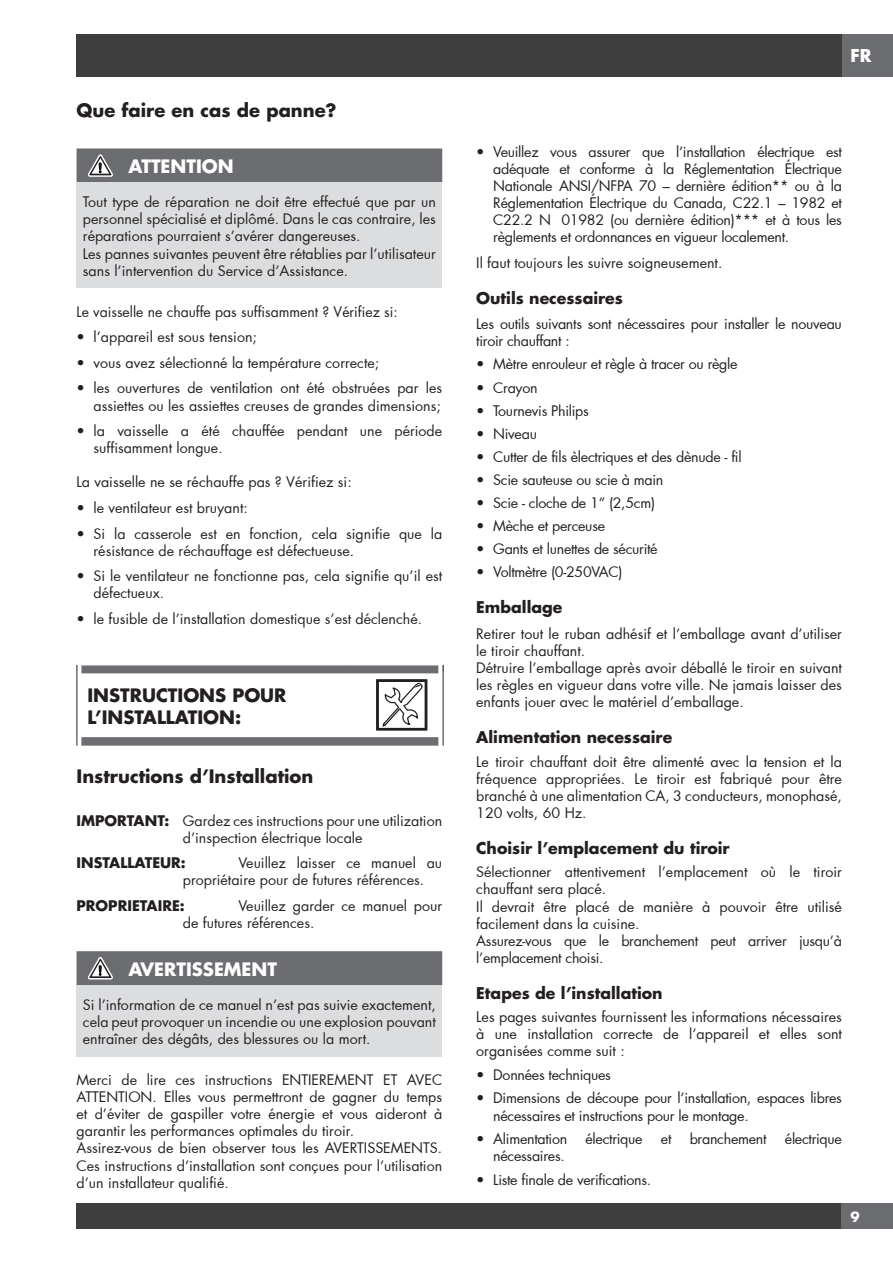
<style>
.page{position:relative;width:893px;height:1263px;background:#fff}
.page>*{position:absolute;margin:0;border:0;box-sizing:border-box;transform-origin:0 0}
.t1{font:700 18px/21.6px "Futura Std";color:#231f20}
.t2{font:700 18px "Futura Std";color:#fff}
.t3{font:700 17.25px "Futura Std";color:#fff}
.t4{font:700 15.75px "Futura Std";color:#231f20}
.t5{font:14.25px/17.1px "Futura";color:#231f20}
.t6{font:14.25px/17.1px "Futura";letter-spacing:-.02em;color:#231f20}
.t7{font:700 14.25px "Futura Std";color:#231f20}
.t8{font:700 13.5px "Futura Std";color:#fff}
.s1{font-family:"Futura Std";font-weight:700}
.s2{font-family:"Arial";font-size:12px}
</style>
<div class="page">
<div style="left:77px;top:34px;width:765px;height:43px;background:#3e3e3f"></div>
<div style="left:842px;top:34px;width:51px;height:43px;background:#6c6d70"></div>
<div style="left:77px;top:1203px;width:765px;height:26px;background:#3e3e3f"></div>
<div style="left:842px;top:1203px;width:51px;height:26px;background:#6c6d70"></div>
<div style="left:77px;top:183px;width:365px;height:105px;background:#dcdddf"></div>
<div style="left:77px;top:149px;width:365px;height:34px;background:#6c6d70"></div>
<svg style="left:77px;top:665px;width:367px;height:81px"></svg>
<div style="left:77px;top:985px;width:365px;height:72px;background:#dcdddf"></div>
<div style="left:77px;top:951px;width:365px;height:34px;background:#6c6d70"></div>
<p class="t1" style="left:77px;top:99px;width:261px">Que faire en cas de panne?</p>
<p class="t2" style="left:128px;top:154px;width:107px">ATTENTION</p>
<p class="t5" style="left:83px;top:193px;width:354px">Tout type de réparation ne doit être effectué que par un personnel spécialisé et diplômé. Dans le cas contraire, les réparations pourraient s’avérer dangereuses.<br>Les pannes suivantes peuvent être rétablies par l’utilisateur sans l’intervention du Service d’Assistance.</p>
<p class="t5" style="left:77px;top:303px;width:323px">Le vaisselle ne chauffe pas suffisamment ? Vérifiez si:</p>
<p class="t5" style="left:77px;top:328px;width:182px">• l’appareil est sous tension;</p>
<p class="t5" style="left:77px;top:354px;width:304px">• vous avez sélectionné la température correcte;</p>
<p class="t5" style="left:77px;top:379px;width:367px;text-align:right">• les ouvertures de ventilation ont été obstruées par les assiettes ou les assiettes creuses de grandes dimensions;</p>
<p class="t5" style="left:94px;top:422px;width:350px;text-indent:-17px">• la vaisselle a été chauffée pendant une période suffisamment longue.</p>
<p class="t5" style="left:77px;top:473px;width:277px">La vaisselle ne se réchauffe pas ? Vérifiez si:</p>
<p class="t5" style="left:77px;top:499px;width:173px">• le ventilateur est bruyant:</p>
<p class="t5" style="left:94px;top:525px;width:350px;text-indent:-17px">• Si la casserole est en fonction, cela signifie que la résistance de réchauffage est défectueuse.</p>
<p class="t5" style="left:94px;top:567px;width:350px;text-indent:-17px">• Si le ventilateur ne fonctionne pas, cela signifie qu’il est défectueux.</p>
<p class="t5" style="left:77px;top:610px;width:347px">• le fusible de l’installation domestique s’est déclenché.</p>
<p class="t1" style="left:87px;top:684px;width:201px">INSTRUCTIONS POUR<br>L’INSTALLATION:</p>
<p class="t1" style="left:77px;top:765px;width:238px">Instructions d’Installation</p>
<p class="t5" style="left:183px;top:811px;width:261px;text-indent:-106px"><span class="s1">IMPORTANT:</span> Gardez ces instructions pour une utilization d’inspection électrique locale</p>
<p class="t7" style="left:77px;top:853px;width:111px">INSTALLATEUR:</p>
<p class="t5" style="left:183px;top:854px;width:261px;text-indent:56px">Veuillez laisser ce manuel au propriétaire pour de futures références.</p>
<p class="t7" style="left:77px;top:896px;width:110px">PROPRIETAIRE:</p>
<p class="t5" style="left:183px;top:897px;width:261px;text-indent:56px">Veuillez garder ce manuel pour de futures références.</p>
<p class="t2" style="left:128px;top:957px;width:150px">AVERTISSEMENT</p>
<p class="t5" style="left:83px;top:996px;width:354px;text-align:justify">Si l’information de ce manuel n’est pas suivie exactement, cela peut provoquer un incendie ou une explosion pouvant entraîner des dégâts, des blessures ou la mort.</p>
<p class="t5" style="left:77px;top:1071px;width:367px">Merci de lire ces instructions ENTIEREMENT ET AVEC ATTENTION. Elles vous permettront de gagner du temps et d’éviter de gaspiller votre énergie et vous aideront à garantir les performances optimales du tiroir.<br>Assirez-vous de bien observer tous les AVERTISSEMENTS.<br>Ces instructions d’installation sont con<span class="s2">Ç</span>ues pour l’utilisation d’un installateur qualifié.</p>
<p class="t3" style="left:850px;top:44px;width:23px">FR</p>
<p class="t5" style="left:493px;top:143px;width:350px;text-align:justify;text-indent:-17px">• Veuillez vous assurer que l’installation électrique est adéquate et conforme à la Réglementation Électrique Nationale ANSI/NFPA 70 – dernière édition** ou à la Réglementation Électrique du Canada, C22.1 – 1982 et C22.2 N° 01982 (ou dernière édition)*** et à tous les règlements et ordonnances en vigueur localement.</p>
<p class="t5" style="left:476px;top:254px;width:248px">Il faut toujours les suivre soigneusement.</p>
<p class="t4" style="left:476px;top:287px;width:148px">Outils necessaires</p>
<p class="t6" style="left:476px;top:315px;width:367px">Les outils suivants sont nécessaires pour installer le nouveau tiroir chauffant :</p>
<p class="t6" style="left:476px;top:355px;width:263px">• Mètre enrouleur et règle à tracer ou règle</p>
<p class="t5" style="left:476px;top:379px;width:63px">• Crayon</p>
<p class="t6" style="left:476px;top:402px;width:114px">• Tournevis Philips</p>
<p class="t5" style="left:476px;top:425px;width:62px">• Niveau</p>
<p class="t6" style="left:476px;top:448px;width:267px">• Cutter de fils èlectriques et des dènude - fil</p>
<p class="t6" style="left:476px;top:471px;width:189px">• Scie sauteuse ou scie à main</p>
<p class="t6" style="left:476px;top:494px;width:180px">• Scie - cloche de 1” (2,5cm)</p>
<p class="t6" style="left:476px;top:517px;width:130px">• Mèche et perceuse</p>
<p class="t6" style="left:476px;top:540px;width:183px">• Gants et lunettes de sécurité</p>
<p class="t6" style="left:476px;top:563px;width:148px">• Voltmètre (0-250VAC)</p>
<p class="t4" style="left:476px;top:597px;width:88px">Emballage</p>
<p class="t5" style="left:476px;top:625px;width:367px">Retirer tout le ruban adhésif et l’emballage avant d’utiliser le tiroir chauffant.<br>Détruire l’emballage après avoir déballé le tiroir en suivant les règles en vigueur dans votre ville. Ne jamais laisser des enfants jouer avec le matériel d’emballage.</p>
<p class="t4" style="left:476px;top:727px;width:198px">Alimentation necessaire</p>
<p class="t5" style="left:476px;top:752px;width:367px;text-align:justify">Le tiroir chauffant doit être alimenté avec la tension et la fréquence appropriées. Le tiroir est fabriqué pour être branché à une alimentation CA, 3 conducteurs, monophasé, 120 volts, 60 Hz.</p>
<p class="t4" style="left:476px;top:837px;width:255px">Choisir l’emplacement du tiroir</p>
<p class="t5" style="left:476px;top:863px;width:367px">Sélectionner attentivement l’emplacement où le tiroir chauffant sera placé.<br>Il devrait être placé de manière à pouvoir être utilisé facilement dans la cuisine.<br>Assurez-vous que le branchement peut arriver jusqu’à l’emplacement choisi.</p>
<p class="t4" style="left:476px;top:982px;width:188px">Etapes de l’installation</p>
<p class="t5" style="left:476px;top:1008px;width:367px;text-align:justify">Les pages suivantes fournissent les informations nécessaires à une installation correcte de l’appareil et elles sont organisées comme suit :</p>
<p class="t6" style="left:476px;top:1066px;width:136px">• Données techniques</p>
<p class="t6" style="left:493px;top:1089px;width:350px;text-indent:-17px">• Dimensions de découpe pour l’installation, espaces libres nécessaires et instructions pour le montage.</p>
<p class="t6" style="left:476px;top:1130px;width:93px">• Alimentation</p>
<p class="t6" style="left:585px;top:1130px;width:59px">électrique</p>
<p class="t5" style="left:661px;top:1130px;width:12px">et</p>
<p class="t6" style="left:690px;top:1130px;width:78px">branchement</p>
<p class="t6" style="left:785px;top:1130px;width:59px">électrique</p>
<p class="t6" style="left:493px;top:1147px;width:73px">nécessaires.</p>
<p class="t6" style="left:476px;top:1171px;width:177px">• Liste finale de verifications.</p>
<p class="t8" style="left:850px;top:1208px;width:11px">9</p>
</div>
